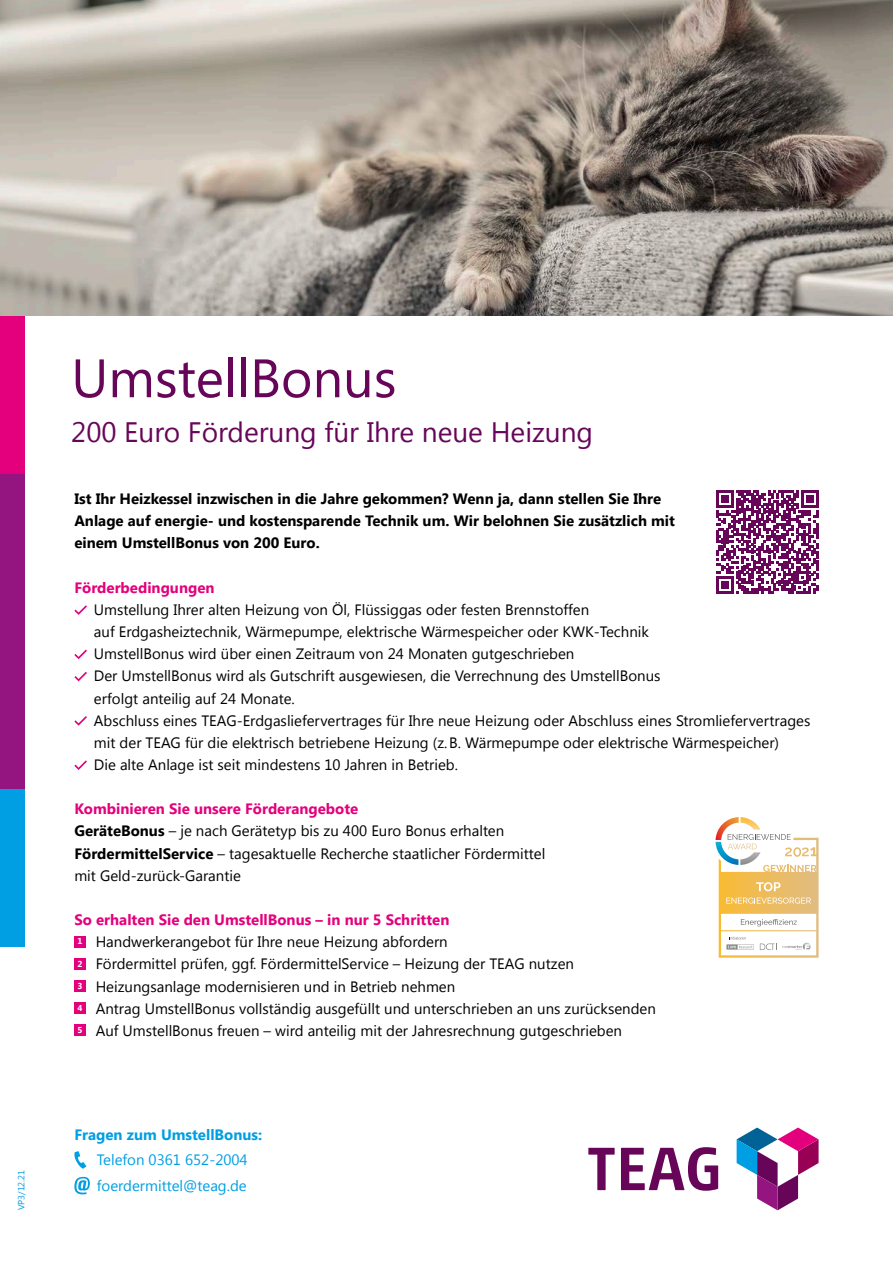
<style>
.page{position:relative;width:893px;height:1263px;background:#fff}
.page>*{position:absolute;margin:0;border:0;box-sizing:border-box;transform-origin:0 0}
.t1{font:54px "Segoe UI";color:#670659}
.t2{font:28.05px "Segoe UI";color:#670659}
.t3{font:15px/22.2px "Segoe UI";color:#000}
.t4{font:700 15px/22.2px "Segoe UI";color:#000}
.t5{font:15px/25.5px "Segoe UI";color:#009ee3}
.t6{font:700 15px "Segoe UI";color:#009ee3}
.t7{font:700 15px "Segoe UI";color:#e4007c}
.t8{font:9px "Segoe UI";color:#009ee3}
.s1{font-weight:700;color:#e4007c}
.s2{font-weight:700}
</style>
<div class="page">
<svg style="left:74px;top:605px;width:13px;height:10px"></svg>
<svg style="left:74px;top:650px;width:13px;height:9px"></svg>
<svg style="left:74px;top:672px;width:13px;height:9px"></svg>
<svg style="left:74px;top:716px;width:13px;height:10px"></svg>
<svg style="left:74px;top:760px;width:13px;height:10px"></svg>
<div style="left:74px;top:936px;width:12px;height:11px;background:#e4007c"></div>
<div style="left:74px;top:958px;width:12px;height:11px;background:#e4007c"></div>
<div style="left:74px;top:980px;width:12px;height:11px;background:#e4007c"></div>
<div style="left:74px;top:1002px;width:12px;height:12px;background:#e4007c"></div>
<div style="left:74px;top:1024px;width:12px;height:12px;background:#e4007c"></div>
<div style="left:0;top:789px;width:25px;height:158px;background:#009ee3"></div>
<div style="left:0;top:474px;width:25px;height:315px;background:#941580"></div>
<div style="left:0;top:316px;width:25px;height:158px;background:#e4007c"></div>
<svg style="left:737px;top:1127px;width:82px;height:83px"></svg>
<svg style="left:588px;top:1148px;width:27px;height:42px"></svg>
<svg style="left:621px;top:1147px;width:97px;height:44px"></svg>
<img style="left:0;top:0;width:893px;height:316px">
<svg style="left:74px;top:1151px;width:12px;height:17px"></svg>
<svg style="left:74px;top:1177px;width:16px;height:17px"></svg>
<svg style="left:716px;top:491px;width:103px;height:102px"></svg>
<svg style="left:715px;top:817px;width:104px;height:141px"></svg>
<p class="t8" style="left:15px;top:1210px;width:42px;rotate:-90deg">VP3/12.21</p>
<h1 class="t1" style="left:71px;top:341px;width:327px">UmstellBonus</h1>
<h2 class="t2" style="left:71px;top:412px;width:523px">200 Euro Förderung für Ihre neue Heizung</h2>
<p class="t4" style="left:74px;top:487px;width:602px">Ist Ihr Heizkessel inzwischen in die Jahre gekommen? Wenn ja, dann stellen Sie Ihre<br>Anlage auf energie- und kostensparende Technik um. Wir belohnen Sie zusätzlich mit einem UmstellBonus von 200 Euro.</p>
<p class="t7" style="left:74px;top:577px;width:142px">Förderbedingungen</p>
<p class="t3" style="left:94px;top:598px;width:718px">Umstellung Ihrer alten Heizung von Öl, Flüssiggas oder festen Brennstoffen<br>auf Erdgasheiztechnik, Wärmepumpe, elektrische Wärmespeicher oder KWK-Technik<br>UmstellBonus wird über einen Zeitraum von 24 Monaten gutgeschrieben<br>Der UmstellBonus wird als Gutschrift ausgewiesen, die Verrechnung des UmstellBonus<br>erfolgt anteilig auf 24 Monate.<br>Abschluss eines TEAG-Erdgasliefervertrages für Ihre neue Heizung oder Abschluss eines Stromliefervertrages mit der TEAG für die elektrisch betriebene Heizung (z.B. Wärmepumpe oder elektrische Wärmespeicher)<br>Die alte Anlage ist seit mindestens 10 Jahren in Betrieb.</p>
<p class="t3" style="left:74px;top:797px;width:472px"><span class="s1">Kombinieren Sie unsere Förderangebote<br></span><span class="s2">GeräteBonus</span> – je nach Gerätetyp bis zu 400 Euro Bonus erhalten <span class="s2">FördermittelService</span> – tagesaktuelle Recherche staatlicher Fördermittel mit Geld-zurück-Garantie</p>
<p class="t3" style="left:74px;top:908px;width:583px"><span class="s1">So erhalten Sie den UmstellBonus – in nur 5 Schritten<br></span><sup>1</sup> Handwerkerangebot für Ihre neue Heizung abfordern<br><sup>2</sup> Fördermittel prüfen, ggf. FördermittelService – Heizung der TEAG nutzen<br><sup>3</sup> Heizungsanlage modernisieren und in Betrieb nehmen<br><sup>4</sup> Antrag UmstellBonus vollständig ausgefüllt und unterschrieben an uns zurücksenden <sup>5</sup> Auf UmstellBonus freuen – wird anteilig mit der Jahresrechnung gutgeschrieben</p>
<p class="t6" style="left:74px;top:1124px;width:189px">Fragen zum UmstellBonus:</p>
<p class="t5" style="left:97px;top:1146px;width:152px">Telefon 0361 652-2004 foerdermittel@teag.de</p>
</div>
